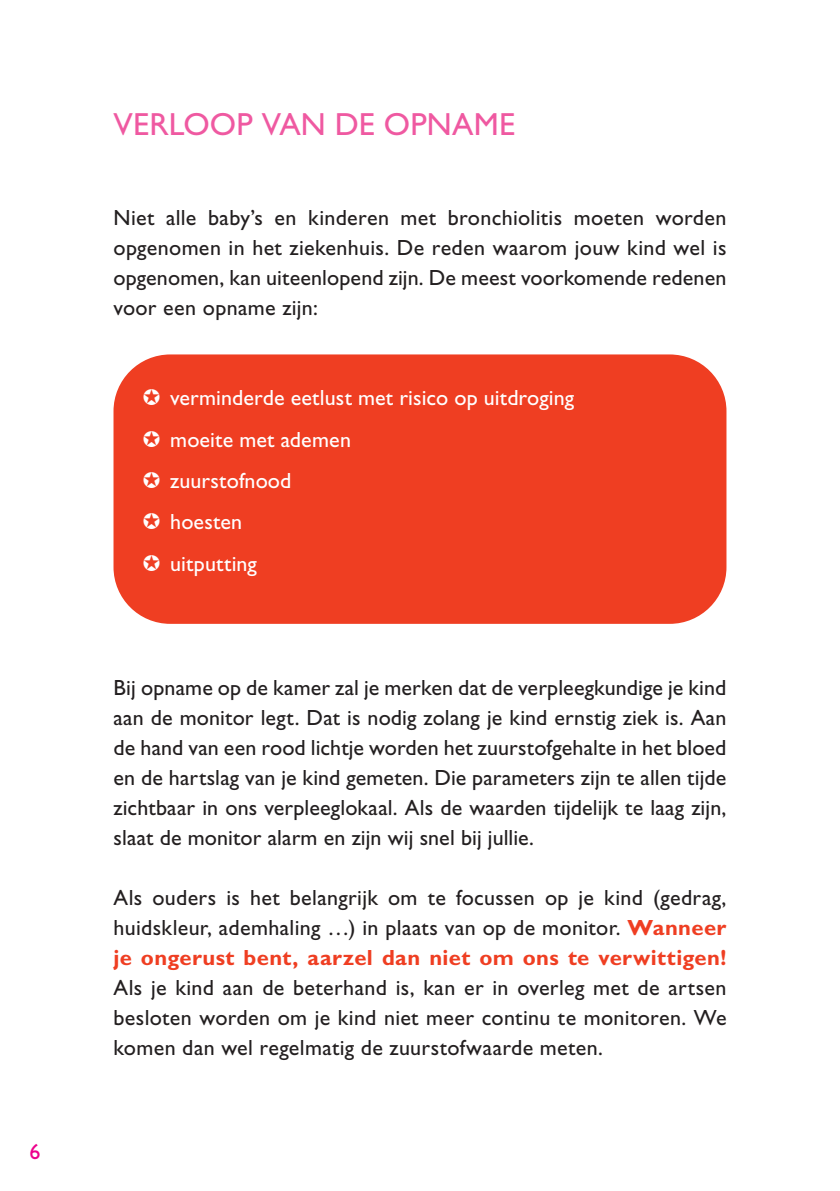
<style>
.page{position:relative;width:840px;height:1191px;background:#fff}
.page>*{position:absolute;margin:0;border:0;box-sizing:border-box;transform-origin:0 0}
.t1{font:32px "Gill Sans Std";letter-spacing:.005em;color:#ef59a1}
.t2{font:22px/30px "Gill Sans Std";letter-spacing:.01em;color:#231f20;text-align:justify}
.t3{font:22px/41.4px "Gill Sans Std";letter-spacing:.005em;color:#fff}
.t4{font:22px "Gill Sans Std";color:#ed028c}
.s1{font-weight:700;color:#ef3e22}
</style>
<div class="page">
<div style="left:113px;top:354px;width:613px;height:270px;background:#ef3e22;border-radius:57px"></div>
<p class="t4" style="left:29px;top:1138px;width:13px">6</p>
<h1 class="t1" style="left:113px;top:106px;width:403px">VERLOOP VAN DE OPNAME</h1>
<p class="t2" style="left:113px;top:203px;width:614px">Niet alle baby’s en kinderen met bronchiolitis moeten worden opgenomen in het ziekenhuis. De reden waarom jouw kind wel is opgenomen, kan uiteenlopend zijn. De meest voorkomende redenen voor een opname zijn:</p>
<p class="t3" style="left:170px;top:377px;width:405px">verminderde eetlust met risico op uitdroging moeite met ademen<br>zuurstofnood<br>hoesten<br>uitputting</p>
<p class="t2" style="left:113px;top:672px;width:614px">Bij opname op de kamer zal je merken dat de verpleegkundige je kind aan de monitor legt. Dat is nodig zolang je kind ernstig ziek is. Aan de hand van een rood lichtje worden het zuurstofgehalte in het bloed en de hartslag van je kind gemeten. Die parameters zijn te allen tijde zichtbaar in ons verpleeglokaal. Als de waarden tijdelijk te laag zijn, slaat de monitor alarm en zijn wij snel bij jullie.</p>
<p class="t2" style="left:113px;top:882px;width:614px">Als ouders is het belangrijk om te focussen op je kind (gedrag, huidskleur, ademhaling …) in plaats van op de monitor. <span class="s1">Wanneer je ongerust bent, aarzel dan niet om ons te verwittigen!</span></p>
<p class="t2" style="left:113px;top:972px;width:614px">Als je kind aan de beterhand is, kan er in overleg met de artsen besloten worden om je kind niet meer continu te monitoren. We komen dan wel regelmatig de zuurstofwaarde meten.</p>
</div>
